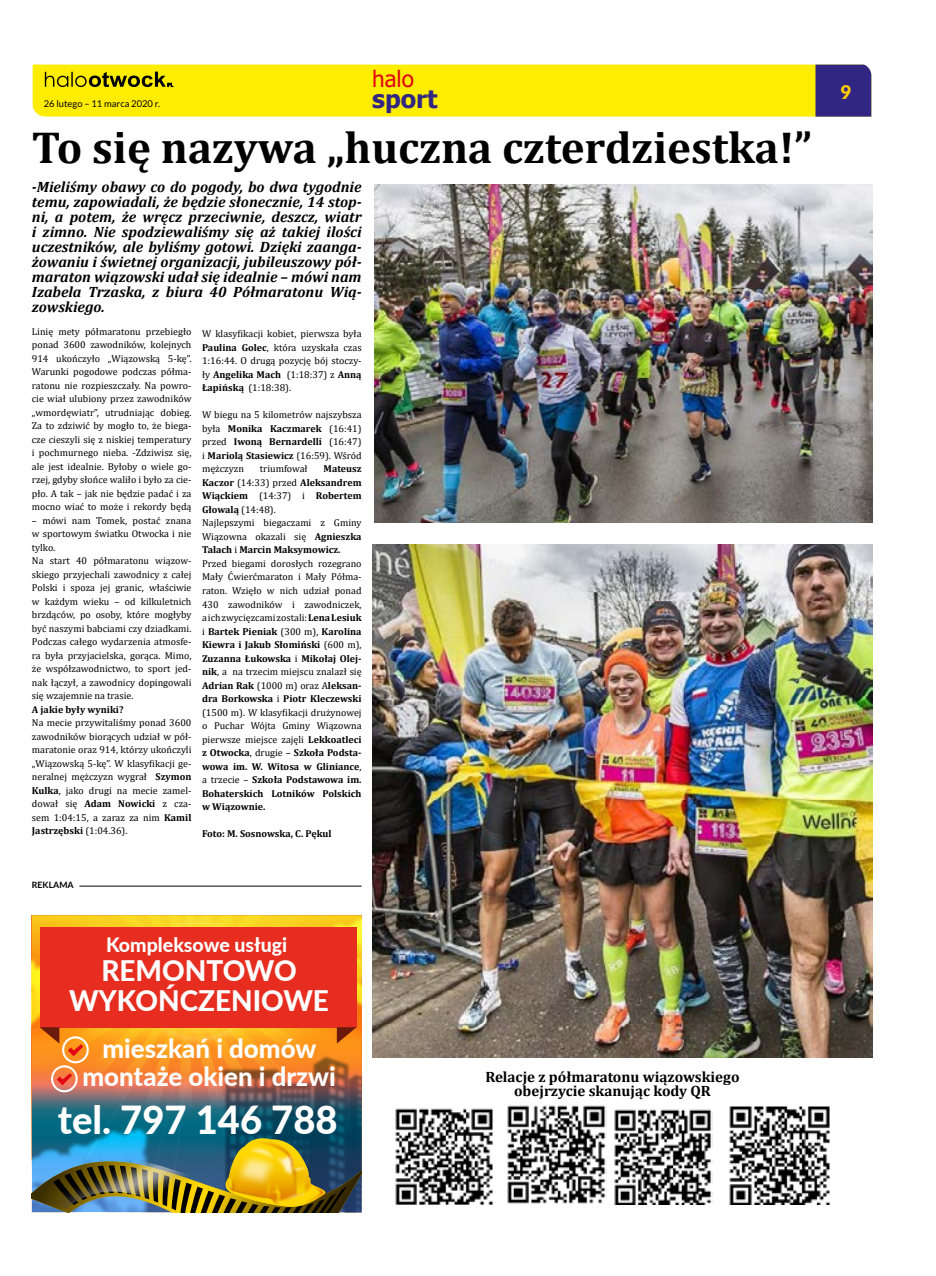
<style>
.page{position:relative;width:936px;height:1276px;background:#fff}
.page>*{position:absolute;margin:0;border:0;box-sizing:border-box;transform-origin:0 0}
.t1{font:700 45px "Cambria";color:#000}
.t2{font:800 38.62px "Lato";color:#fff}
.t3{font:800 28.25px/29.9px "Lato";color:#fff;text-align:center}
.t4{font:800 26.25px/27.6px "Lato";color:#fff;text-align:center}
.t5{font:700 25px "Tahoma";color:#312783}
.t6{font:22.5px "Tahoma";color:#e30613}
.t7{font:800 19.75px "Lato";color:#fff}
.t8{font:900 18.75px "Lato";color:#fc0}
.t9{font:italic 700 15px/15px "Cambria";color:#000;text-align:justify}
.t10{font:700 15px/13.5px "Cambria";color:#000;text-align:center}
.t11{font:10px/13.5px "Cambria";color:#000;text-align:justify}
.t12{font:700 10px "Cambria";color:#000}
.t13{font:9.38px "Lato";color:#000}
.t14{font:700 8.75px "Lato";color:#000}
.s1{font-weight:700}
</style>
<div class="page">
<svg style="left:33px;top:65px;width:838px;height:52px;background:#eddc0a"></svg>
<hr style="left:79px;top:886px;width:282px;height:1px;background:#000">
<img style="left:32px;top:915px;width:329px;height:297px">
<img style="left:729px;top:1107px;width:100px;height:97px">
<img style="left:507px;top:1105px;width:99px;height:99px">
<img style="left:614px;top:1109px;width:98px;height:95px">
<img style="left:395px;top:1108px;width:97px;height:96px">
<img style="left:372px;top:544px;width:500px;height:513px">
<img style="left:374px;top:184px;width:498px;height:338px">
<p class="t13" style="left:44px;top:98px;width:118px">26 lutego – 11 marca 2020 r.</p>
<h3 class="t6" style="left:372px;top:63px;width:43px">halo</h3>
<h3 class="t5" style="left:372px;top:81px;width:67px">sport</h3>
<h1 class="t1" style="left:32px;top:115px;width:781px">To się nazywa „huczna czterdziestka!”</h1>
<p class="t9" style="left:32px;top:179px;width:331px">-Mieliśmy obawy co do pogody, bo dwa tygodnie temu, zapowiadali, że będzie słonecznie, 14 stop&shy;ni, a potem, że wręcz przeciwnie, deszcz, wiatr i zimno. Nie spodziewaliśmy się aż takiej ilości uczestników, ale byliśmy gotowi. Dzięki zaanga&shy;żowaniu i świetnej organizacji, jubileuszowy pół&shy;maraton wiązowski udał się idealnie – mówi nam Izabela Trzaska, z biura 40 Półmaratonu Wią&shy;zowskiego.</p>
<p class="t11" style="left:32px;top:324px;width:161px">Linię mety półmaratonu przebiegło ponad 3600 zawodników, kolejnych 914 ukończyło „Wiązowską 5-kę”.<br>Warunki pogodowe podczas półma&shy;ratonu nie rozpieszczały. Na powro&shy;cie wiał ulubiony przez zawodników „wmordęwiatr”, utrudniając dobieg.<br>Za to zdziwić by mogło to, że biega&shy;cze cieszyli się z niskiej temperatury i pochmurnego nieba. -Zdziwisz się, ale jest idealnie. Byłoby o wiele go&shy;rzej, gdyby słońce waliło i było za cie&shy;pło. A tak – jak nie będzie padać i za mocno wiać to może i rekordy będą</p>
<p class="t11" style="left:32px;top:513px;width:161px;text-align:left">– mówi nam Tomek, postać znana w sportowym światku Otwocka i nie tylko.<br>Na start 40 półmaratonu wiązow&shy;skiego przyjechali zawodnicy z całej<br>Polski i spoza jej granic, właściwie w każdym wieku – od kilkuletnich brzdąców, po osoby, które mogłyby być naszymi babciami czy dziadkami.<br>Podczas całego wydarzenia atmosfe&shy;ra była przyjacielska, gorąca. Mimo, że współzawodnictwo, to sport jed&shy;nak łączył, a zawodnicy dopingowali się wzajemnie na trasie.</p>
<p class="t12" style="left:32px;top:702px;width:93px">A jakie były wyniki?</p>
<p class="t11" style="left:32px;top:716px;width:161px">Na mecie przywitaliśmy ponad 3600 zawodników biorących udział w pół&shy;maratonie oraz 914, którzy ukończyli „Wiązowską 5-kę”. W klasyfikacji ge&shy;neralnej mężczyzn wygrał <span class="s1">Szymon Kulka</span>, jako drugi na mecie zamel&shy;dował się <span class="s1">Adam Nowicki</span> z cza&shy;sem 1:04:15, a zaraz za nim <span class="s1">Kamil Jastrzębski</span> (1:04.36).</p>
<p class="t11" style="left:202px;top:327px;width:161px">W klasyfikacji kobiet, pierwsza była <span class="s1">Paulina Golec</span>, która uzyskała czas 1:16:44. O drugą pozycję bój stoczy&shy;ły <span class="s1">Angelika Mach</span> (1:18:37) z <span class="s1">Anną Łapińską</span> (1:18:38).</p>
<p class="t11" style="left:202px;top:408px;width:161px">W biegu na 5 kilometrów najszybsza była <span class="s1">Monika Kaczmarek</span> (16:41) przed <span class="s1">Iwoną Bernardelli</span> (16:47) i <span class="s1">Mariolą Stasiewicz</span> (16:59). Wśród mężczyzn</p>
<p class="t11" style="left:260px;top:462px;width:49px">triumfował</p>
<p class="t11" style="left:202px;top:462px;width:161px;text-align:left;text-indent:121px"><span class="s1">Mateusz<br>Kaczor</span> (14:33) przed <span class="s1">Aleksandrem<br>Wiąckiem</span> (14:37) i <span class="s1">Robertem<br>Głowalą</span> (14:48).<br>Najlepszymi biegaczami z Gminy<br>Wiązowna okazali się <span class="s1">Agnieszka<br>Talach</span> i <span class="s1">Marcin Maksymowicz.<br></span>Przed biegami dorosłych rozegrano<br>Mały Ćwierćmaraton i Mały Półma&shy;raton. Wzięło w nich udział ponad<br>430 zawodników i zawodniczek, a ich zwycięzcami zostali: <span class="s1">Lena Lesiuk </span>i <span class="s1">Bartek Pieniak</span> (300 m), <span class="s1">Karolina<br>Kiewra i Jakub Słomiński</span> (600 m),<br><span class="s1">Zuzanna Łukowska</span> i <span class="s1">Mikołaj Olej&shy;nik</span>, a na trzecim miejscu znalazł się<br><span class="s1">Adrian Rak</span> (1000 m) oraz A<span class="s1">leksan&shy;dra Borkowska</span> i <span class="s1">Piotr Kleczewski </span>(1500 m). W klasyfikacji drużynowej o Puchar Wójta Gminy Wiązowna pierwsze miejsce zajęli <span class="s1">Lekkoatleci z Otwocka</span>, drugie – <span class="s1">Szkoła Podsta&shy;wowa im. W. Witosa w Gliniance</span>, a trzecie – <span class="s1">Szkoła Podstawowa im.<br>Bohaterskich Lotników Polskich w Wiązownie.</span></p>
<p class="t12" style="left:202px;top:826px;width:131px">Foto: M. Sosnowska, C. Pękul</p>
<p class="t14" style="left:32px;top:880px;width:43px">REKLAMA</p>
<h3 class="t7" style="left:106px;top:929px;width:183px">Kompleksowe usługi</h3>
<h3 class="t3" style="left:69px;top:955px;width:261px">REMONTOWO<br>WYKOŃCZENIOWE</h3>
<h3 class="t4" style="left:82px;top:1033px;width:255px">mieszkań i domów montaże okien i drzwi</h3>
<h2 class="t2" style="left:58px;top:1091px;width:281px">tel. 797 146 788</h2>
<h3 class="t10" style="left:485px;top:1069px;width:256px">Relacje z półmaratonu wiązowskiego obejrzycie skanując kody QR</h3>
<h3 class="t8" style="left:840px;top:81px;width:12px">9</h3>
</div>
